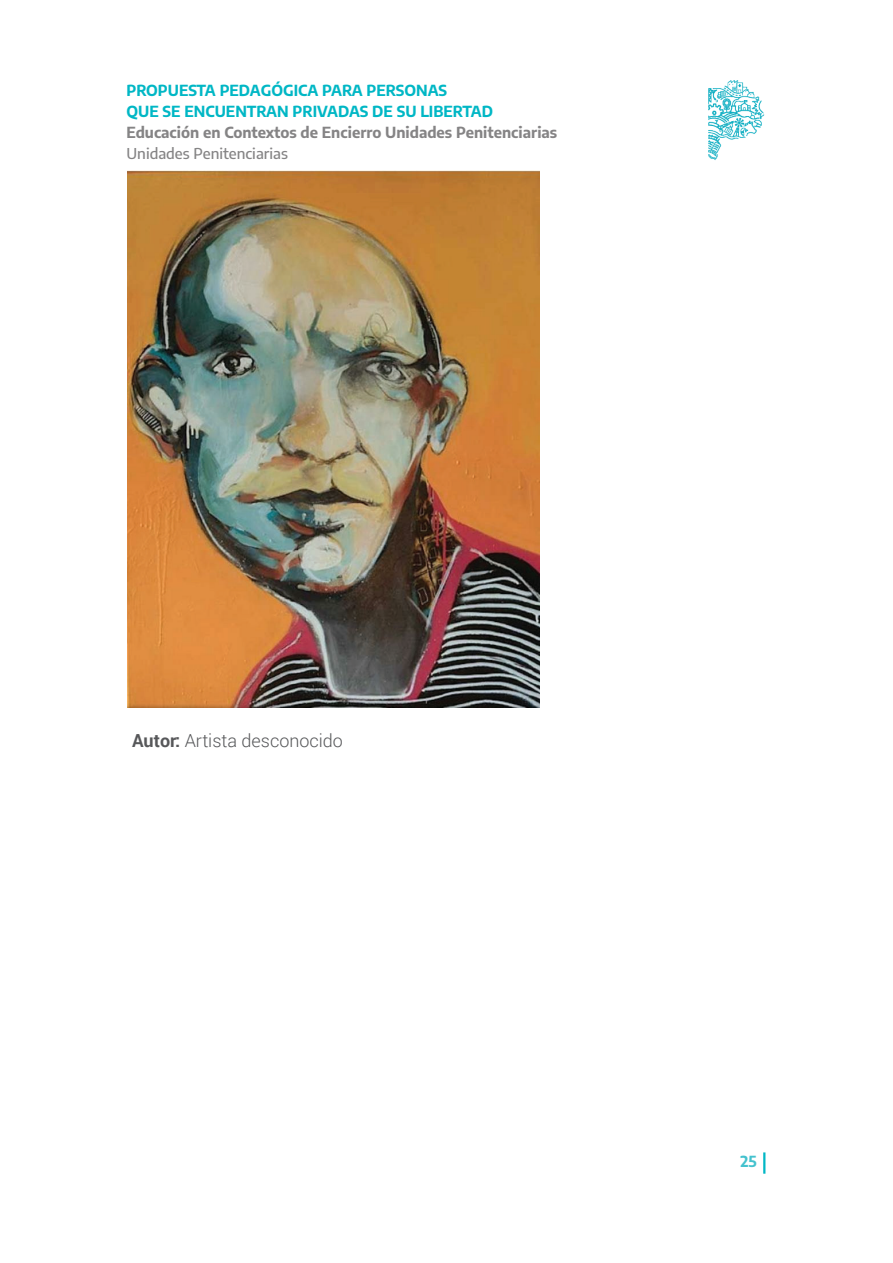
<style>
.page{position:relative;width:893px;height:1263px;background:#fff}
.page>*{position:absolute;margin:0;border:0;box-sizing:border-box;transform-origin:0 0}
.t1{font:300 18px "Roboto";color:#57585a}
.t2{font:700 15px/21px "Encode Sans";color:#00b7c5}
.t3{font:700 15px "Encode Sans";color:#858485}
.t4{font:500 15px "Encode Sans";color:#858485}
.t5{font:700 15px "Encode Sans";color:#44c2ce}
.s1{font-weight:700}
</style>
<div class="page">
<img style="left:708px;top:81px;width:57px;height:79px">
<hr style="left:763px;top:1152px;width:2px;height:22px;background:#00b7c5">
<img style="left:128px;top:170px;width:411px;height:538px">
<p class="t2" style="left:126px;top:79px;width:368px">PROPUESTA PEDAGÓGICA PARA PERSONAS<br>QUE SE ENCUENTRAN PRIVADAS DE SU LIBERTAD</p>
<p class="t3" style="left:126px;top:121px;width:432px">Educación en Contextos de Encierro Unidades Penitenciarias</p>
<p class="t4" style="left:126px;top:143px;width:163px">Unidades Penitenciarias</p>
<p class="t1" style="left:132px;top:728px;width:212px"><span class="s1">Autor:</span> Artista desconocido</p>
<p class="t5" style="left:741px;top:1150px;width:18px">25</p>
</div>
